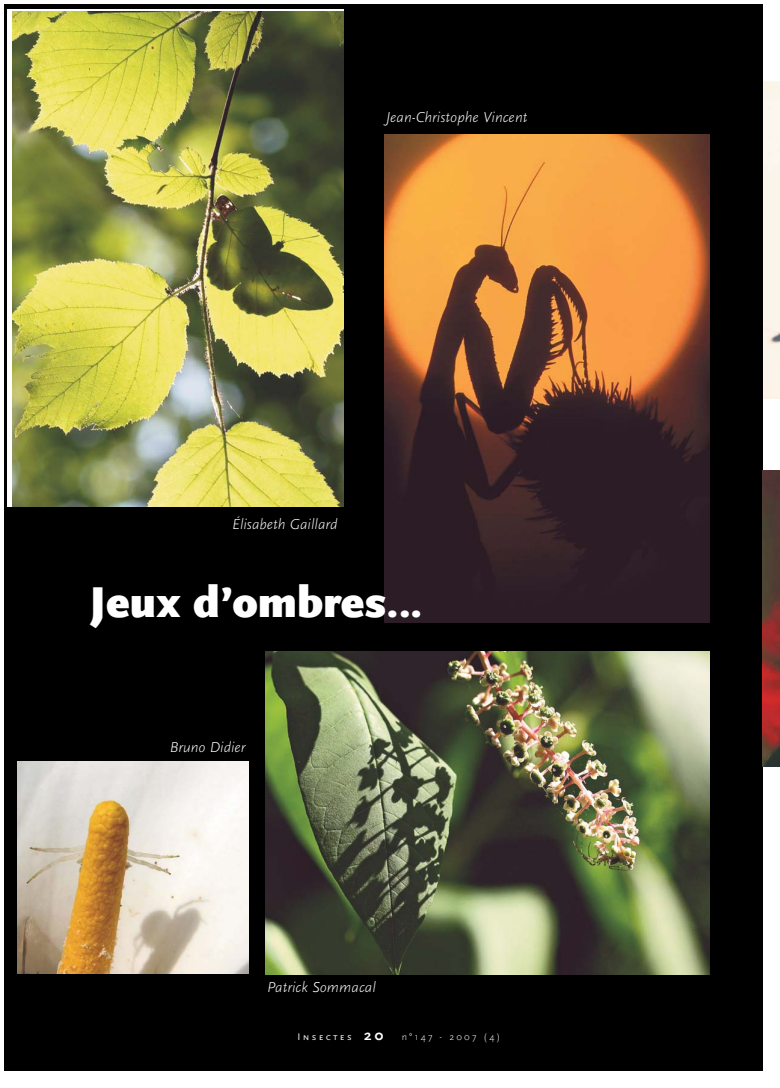
<style>
.page{position:relative;width:780px;height:1088px;background:#fff}
.page>*{position:absolute;margin:0;border:0;box-sizing:border-box;transform-origin:0 0}
.t1{font:900 45px "Scala Sans";color:#fff}
.t2{font:italic 300 15px "Scala Sans";color:#fff}
.t3{font:300 10px "Scala Sans";letter-spacing:.22em;color:#fff}
.s1{font-family:"Scala Sans Caps";font-weight:400}
.s2{font-weight:700;font-size:15px}
</style>
<div class="page">
<div style="left:763px;top:81px;width:17px;height:318px;background:#f9f5ea"></div>
<div style="left:4px;top:4px;width:758px;height:1066px;background:#000"></div>
<div style="left:7px;top:9px;width:337px;height:497px;background:#fff"></div>
<img style="left:12px;top:12px;width:332px;height:494px">
<img style="left:266px;top:651px;width:443px;height:323px">
<img style="left:385px;top:134px;width:324px;height:489px">
<img style="left:762px;top:470px;width:18px;height:297px">
<img style="left:18px;top:762px;width:230px;height:211px">
<p class="t2" style="left:386px;top:111px;width:143px">Jean-Christophe Vincent</p>
<p class="t2" style="left:232px;top:518px;width:107px">Élisabeth Gaillard</p>
<h1 class="t1" style="left:90px;top:584px;width:334px">Jeux d’ombres…</h1>
<p class="t2" style="left:170px;top:740px;width:77px">Bruno Didier</p>
<p class="t2" style="left:267px;top:980px;width:110px">Patrick Sommacal</p>
<p class="t3" style="left:297px;top:1033px;width:204px"><span class="s1">Insectes</span> <span class="s2">20</span> n°147 - 2007 (4)</p>
</div>
